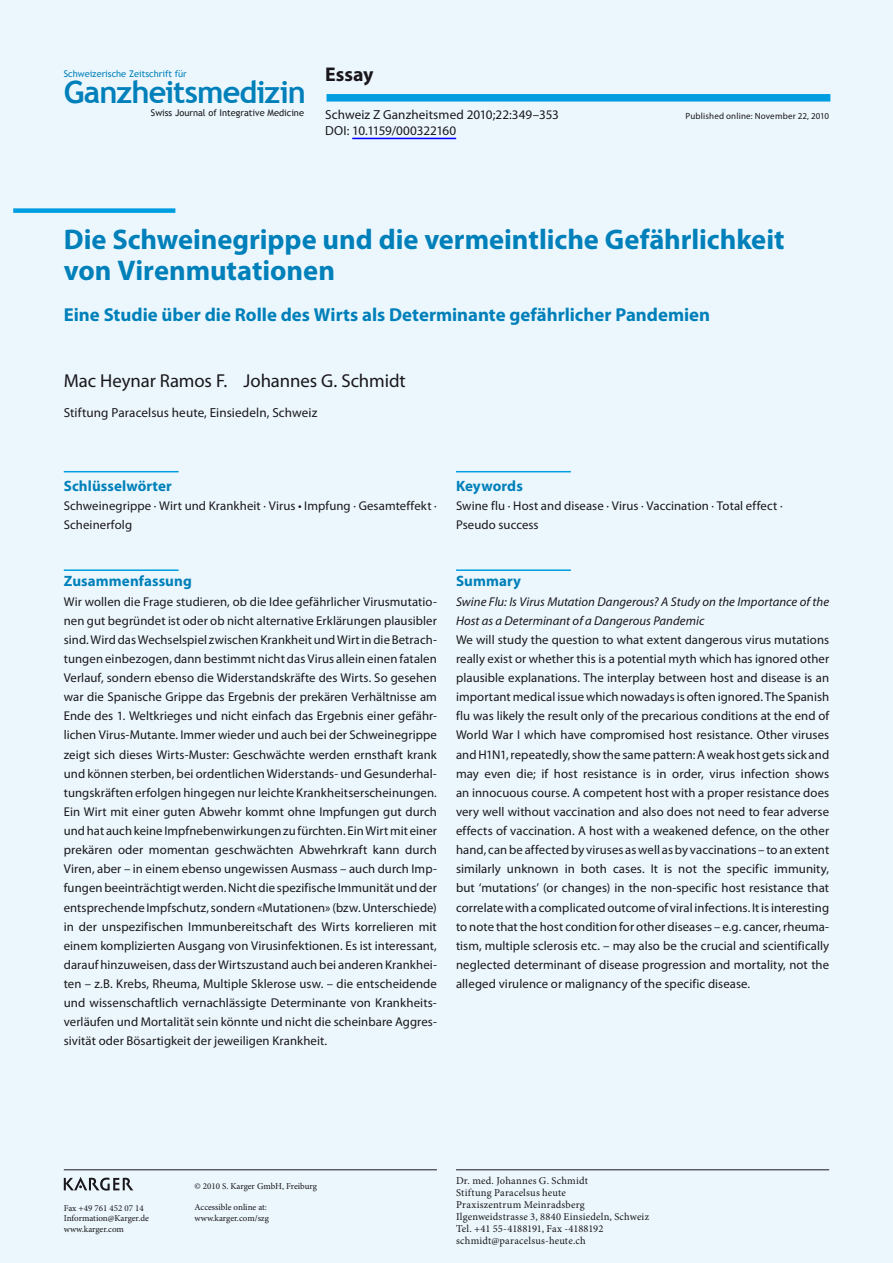
<style>
.page{position:relative;width:893px;height:1263px;background:#ebf7fc}
.page>*{position:absolute;margin:0;border:0;box-sizing:border-box;transform-origin:0 0}
.t1{font:700 30.75px "Trebuchet MS";letter-spacing:-.03em;color:#0080ba}
.t2{font:700 28.5px/31.5px "Myriad Pro";letter-spacing:-.005em;color:#0080ba}
.t3{font:700 19.8px "Myriad Pro";color:#1a171c}
.t4{font:700 18.75px "Myriad Pro";color:#0080ba}
.t5{font:18.75px "Myriad Pro";letter-spacing:-.005em;color:#1a171c}
.t6{font:700 15px "Myriad Pro";letter-spacing:.005em;color:#0080ba}
.t7{font:13.2px/17px "Myriad Pro";letter-spacing:.005em;color:#1a171c}
.t8{font:12.75px/19px "Myriad Pro";letter-spacing:.005em;color:#1a171c}
.t9{font:italic 12.75px/19.2px "Myriad Pro";letter-spacing:.005em;color:#1a171c}
.t10{font:10.5px/12px "Minion Pro";letter-spacing:.015em;color:#1a171c}
.t11{font:9.15px "Trebuchet MS";color:#1a171c}
.t12{font:9.15px "Trebuchet MS";color:#0080ba}
.t13{font:9px/10.5px "Minion Pro";color:#1a171c}
.t14{font:9px "Myriad Pro";letter-spacing:.02em;color:#1a171c}
</style>
<div class="page">
<div style="left:13px;top:208px;width:162px;height:5px;background:#009ee0"></div>
<div style="left:326px;top:94px;width:504px;height:8px;background:#009ee0"></div>
<hr style="left:64px;top:1169px;width:373px;height:1px;background:#1a171c">
<svg style="left:64px;top:1177px;width:69px;height:13px"></svg>
<hr style="left:456px;top:1169px;width:373px;height:1px;background:#1a171c">
<hr style="left:64px;top:471px;width:115px;height:1px;background:#009ee0">
<hr style="left:456px;top:471px;width:115px;height:1px;background:#009ee0">
<hr style="left:64px;top:569px;width:115px;height:2px;background:#009ee0">
<hr style="left:456px;top:569px;width:115px;height:2px;background:#009ee0">
<hr style="left:352px;top:138px;width:104px;height:1px;background:#00f">
<p class="t12" style="left:64px;top:68px;width:125px">Schweizerische Zeitschrift für</p>
<h1 class="t1" style="left:64px;top:73px;width:244px">Ganzheitsmedizin</h1>
<p class="t11" style="left:151px;top:107px;width:155px">Swiss Journal of Integrative Medicine</p>
<h3 class="t3" style="left:325px;top:62px;width:50px">Essay</h3>
<p class="t7" style="left:325px;top:105px;width:235px">Schweiz Z Ganzheitsmed 2010;22:349–353<br>DOI: 10.1159/000322160</p>
<p class="t14" style="left:686px;top:110px;width:145px">Published online: November 22, 2010</p>
<h2 class="t2" style="left:64px;top:222px;width:722px">Die Schweinegrippe und die vermeintliche Gefährlichkeit von Virenmutationen</h2>
<h3 class="t4" style="left:64px;top:302px;width:648px">Eine Studie über die Rolle des Wirts als Determinante gefährlicher Pandemien</h3>
<h3 class="t5" style="left:64px;top:369px;width:343px">Mac Heynar Ramos F. Johannes G. Schmidt</h3>
<p class="t7" style="left:64px;top:404px;width:255px">Stiftung Paracelsus heute, Einsiedeln, Schweiz</p>
<p class="t6" style="left:64px;top:476px;width:110px">Schlüsselwörter</p>
<p class="t8" style="left:64px;top:496px;width:375px">Schweinegrippe · Wirt und Krankheit · Virus • Impfung · Gesamteffekt ·<br>Scheinerfolg</p>
<p class="t6" style="left:64px;top:572px;width:129px">Zusammenfassung</p>
<p class="t8" style="left:64px;top:591px;width:375px;text-align:justify">Wir wollen die Frage studieren, ob die Idee gefährlicher Virusmutatio&shy;nen gut begründet ist oder ob nicht alternative Erklärungen plausibler sind. Wird das Wechselspiel zwischen Krankheit und Wirt in die Betrach&shy;tungen einbezogen, dann bestimmt nicht das Virus allein einen fatalen Verlauf, sondern ebenso die Widerstandskräfte des Wirts. So gesehen war die Spanische Grippe das Ergebnis der prekären Verhältnisse am Ende des 1. Weltkrieges und nicht einfach das Ergebnis einer gefähr&shy;lichen Virus-Mutante. Immer wieder und auch bei der Schweinegrippe zeigt sich dieses Wirts-Muster: Geschwächte werden ernsthaft krank und können sterben, bei ordentlichen Widerstands- und Gesunderhal&shy;tungskräften erfolgen hingegen nur leichte Krankheitserscheinungen.<br>Ein Wirt mit einer guten Abwehr kommt ohne Impfungen gut durch und hat auch keine Impfnebenwirkungen zu fürchten. Ein Wirt mit einer prekären oder momentan geschwächten Abwehrkraft kann durch Viren, aber – in einem ebenso ungewissen Ausmass – auch durch Imp&shy;fungen beeinträchtigt werden. Nicht die spezifische Immunität und der entsprechende Impfschutz, sondern «Mutationen» (bzw. Unterschiede) in der unspezifischen Immunbereitschaft des Wirts korrelieren mit einem komplizierten Ausgang von Virusinfektionen. Es ist interessant, darauf hinzuweisen, dass der Wirtszustand auch bei anderen Krankhei&shy;ten – z.B. Krebs, Rheuma, Multiple Sklerose usw. – die entscheidende und wissenschaftlich vernachlässigte Determinante von Krankheits&shy;verläufen und Mortalität sein könnte und nicht die scheinbare Aggres&shy;sivität oder Bösartigkeit der jeweiligen Krankheit.</p>
<p class="t6" style="left:456px;top:476px;width:68px">Keywords</p>
<p class="t8" style="left:456px;top:496px;width:328px">Swine flu · Host and disease · Virus · Vaccination · Total effect ·<br>Pseudo success</p>
<p class="t6" style="left:456px;top:572px;width:67px">Summary</p>
<p class="t9" style="left:456px;top:591px;width:375px">Swine Flu: Is Virus Mutation Dangerous? A Study on the Importance of the<br>Host as a Determinant of a Dangerous Pandemic</p>
<p class="t8" style="left:456px;top:630px;width:375px;text-align:justify">We will study the question to what extent dangerous virus mutations really exist or whether this is a potential myth which has ignored other plausible explanations. The interplay between host and disease is an important medical issue which nowadays is often ignored. The Spanish flu was likely the result only of the precarious conditions at the end of World War I which have compromised host resistance. Other viruses and H1N1, repeatedly, show the same pattern: A weak host gets sick and may even die; if host resistance is in order, virus infection shows an innocuous course. A competent host with a proper resistance does very well without vaccination and also does not need to fear adverse effects of vaccination. A host with a weakened defence, on the other hand, can be affected by viruses as well as by vaccinations – to an extent similarly unknown in both cases. It is not the specific immunity, but ‘mutations’ (or changes) in the non-specific host resistance that correlate with a complicated outcome of viral infections. It is interesting to note that the host condition for other diseases – e.g. cancer, rheuma&shy;tism, multiple sclerosis etc. – may also be the crucial and scientifically neglected determinant of disease progression and mortality, not the alleged virulence or malignancy of the specific disease.</p>
<p class="t13" style="left:64px;top:1203px;width:87px">Fax +49 761 452 07 14<br>Information@Karger.de www.karger.com</p>
<p class="t13" style="left:195px;top:1181px;width:124px">© 2010 S. Karger GmbH, Freiburg</p>
<p class="t13" style="left:195px;top:1202px;width:76px">Accessible online at: www.karger.com/szg</p>
<p class="t10" style="left:456px;top:1175px;width:195px">Dr. med. Johannes G. Schmidt<br>Stiftung Paracelsus heute<br>Praxiszentrum Meinradsberg Ilgenweidstrasse 3, 8840 Einsiedeln, Schweiz Tel. +41 55-4188191, Fax -4188192 schmidt@paracelsus-heute.ch</p>
</div>
